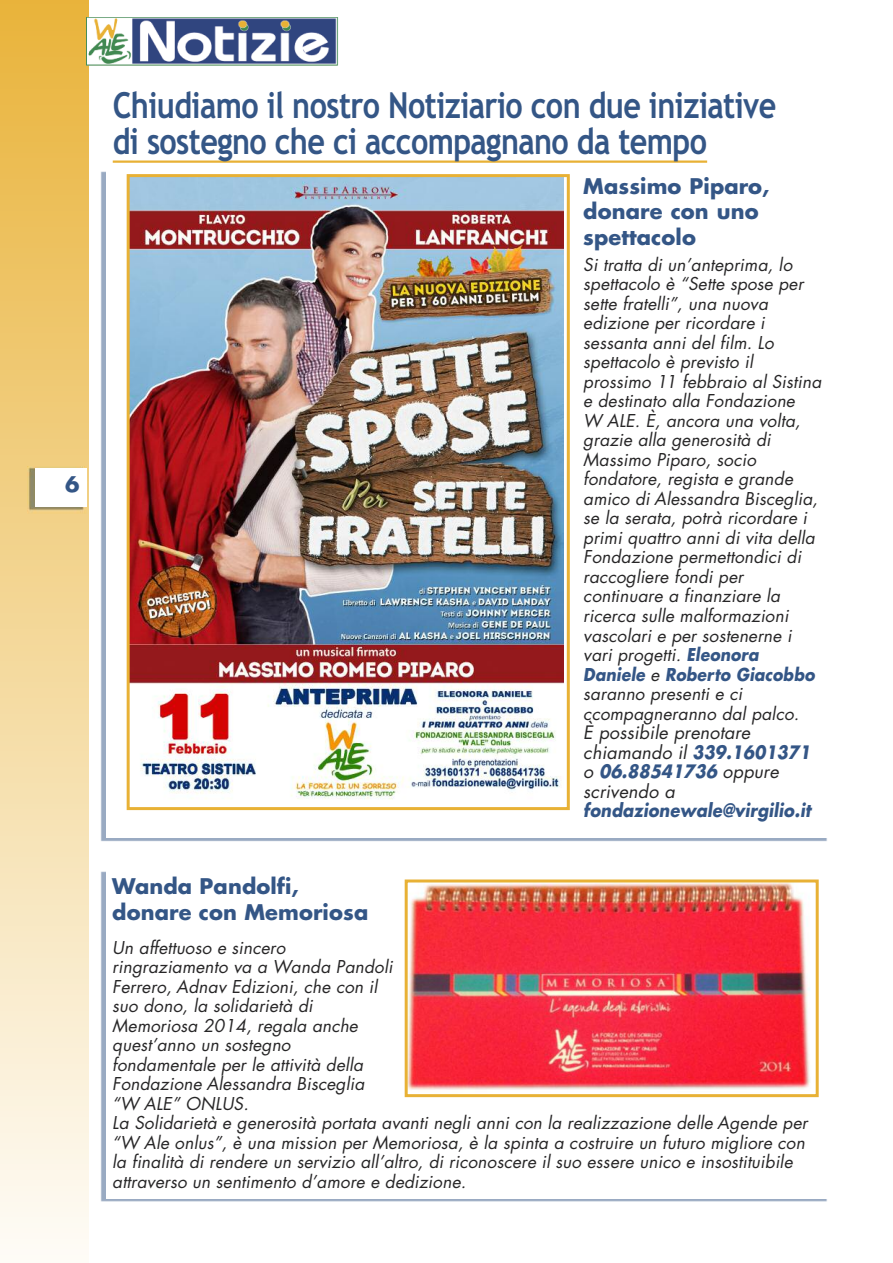
<style>
.page{position:relative;width:893px;height:1263px;background:#fff}
.page>*{position:absolute;margin:0;border:0;box-sizing:border-box;transform-origin:0 0}
.t1{font:700 36px/36px "Trebuchet MS";letter-spacing:-.02em;color:#345686;scale:.85 1}
.t2{font:700 21px/25.5px "Futura";letter-spacing:.005em;color:#345686}
.t3{font:italic 18px/19.5px "Futura";letter-spacing:.01em;color:#272627}
.t4{font:italic 700 18px "Futura";letter-spacing:.01em;color:#345686;scale:.9 1}
.t5{font:italic 17.25px/19.5px "Futura";letter-spacing:.01em;color:#272627}
.s1{font-weight:700;color:#345686}
</style>
<div class="page">
<div style="left:0;top:0;width:88px;height:1263px;background:linear-gradient(to bottom,#e9b33b,#fefcf7)"></div>
<img style="left:86px;top:17px;width:252px;height:49px">
<img style="left:28px;top:467px;width:60px;height:46px">
<div style="left:35px;top:468px;width:51px;height:39px;background:#fff"></div>
<img style="left:131px;top:178px;width:432px;height:621px">
<div style="left:127px;top:174px;width:443px;height:636px;border:3px solid #e8b135"></div>
<img style="left:409px;top:883px;width:401px;height:207px">
<div style="left:405px;top:879px;width:414px;height:218px;border:3px solid #e8b135"></div>
<hr style="left:113px;top:160px;width:594px;height:3px;background:#e8b135">
<p class="t2" style="left:65px;top:471px;width:16px">6</p>
<h1 class="t1" style="left:113px;top:88px;width:782px">Chiudiamo il nostro Notiziario con due iniziative di sostegno che ci accompagnano da tempo</h1>
<p class="t2" style="left:583px;top:175px;width:187px">Massimo Piparo, donare con uno spettacolo</p>
<p class="t5" style="left:583px;top:256px;width:239px">Si tratta di un’anteprima, lo spettacolo è “Sette spose per sette fratelli”, una nuova edizione per ricordare i sessanta anni del film. Lo spettacolo è previsto il prossimo 11 febbraio al Sistina e destinato alla Fondazione<br>W ALE. È, ancora una volta, grazie alla generosità di<br>Massimo Piparo, socio fondatore, regista e grande amico di Alessandra Bisceglia, se la serata, potrà ricordare i primi quattro anni di vita della<br>Fondazione permettondici di raccogliere fondi per continuare a finanziare la ricerca sulle malformazioni vascolari e per sostenerne i vari progetti. <span class="s1">Eleonora<br>Daniele</span> e <span class="s1">Roberto Giacobbo </span>saranno presenti e ci ccompagneranno dal palco.</p>
<p class="t3" style="left:583px;top:724px;width:229px">È possibile prenotare chiamando il <span class="s1">339.1601371 </span>o <span class="s1">06.88541736</span> opp u re scrivendo a</p>
<p class="t4" style="left:583px;top:802px;width:254px">fondazionewale@virgilio.it</p>
<p class="t2" style="left:112px;top:875px;width:257px">Wanda Pandolfi, donare con Memoriosa</p>
<p class="t5" style="left:112px;top:939px;width:697px">Un affettuoso e sincero<br>ringraziamento va a Wanda Pandoli<br>Ferrero, Adnav Edizioni, che con il<br>suo dono, la solidarietà di<br>Memoriosa 2014, regala anche<br>quest’anno un sostegno<br>fondamentale per le attività della<br>Fondazione Alessandra Bisceglia<br>“W ALE” ONLUS.<br>La Solidarietà e generosità portata avanti negli anni con la realizzazione delle Agende per “W Ale onlus”, è una mission per Memoriosa, è la spinta a costruire un futuro migliore con la finalità di rendere un servizio all’altro, di riconoscere il suo essere unico e insostituibile attraverso un sentimento d’amore e dedizione.</p>
</div>
